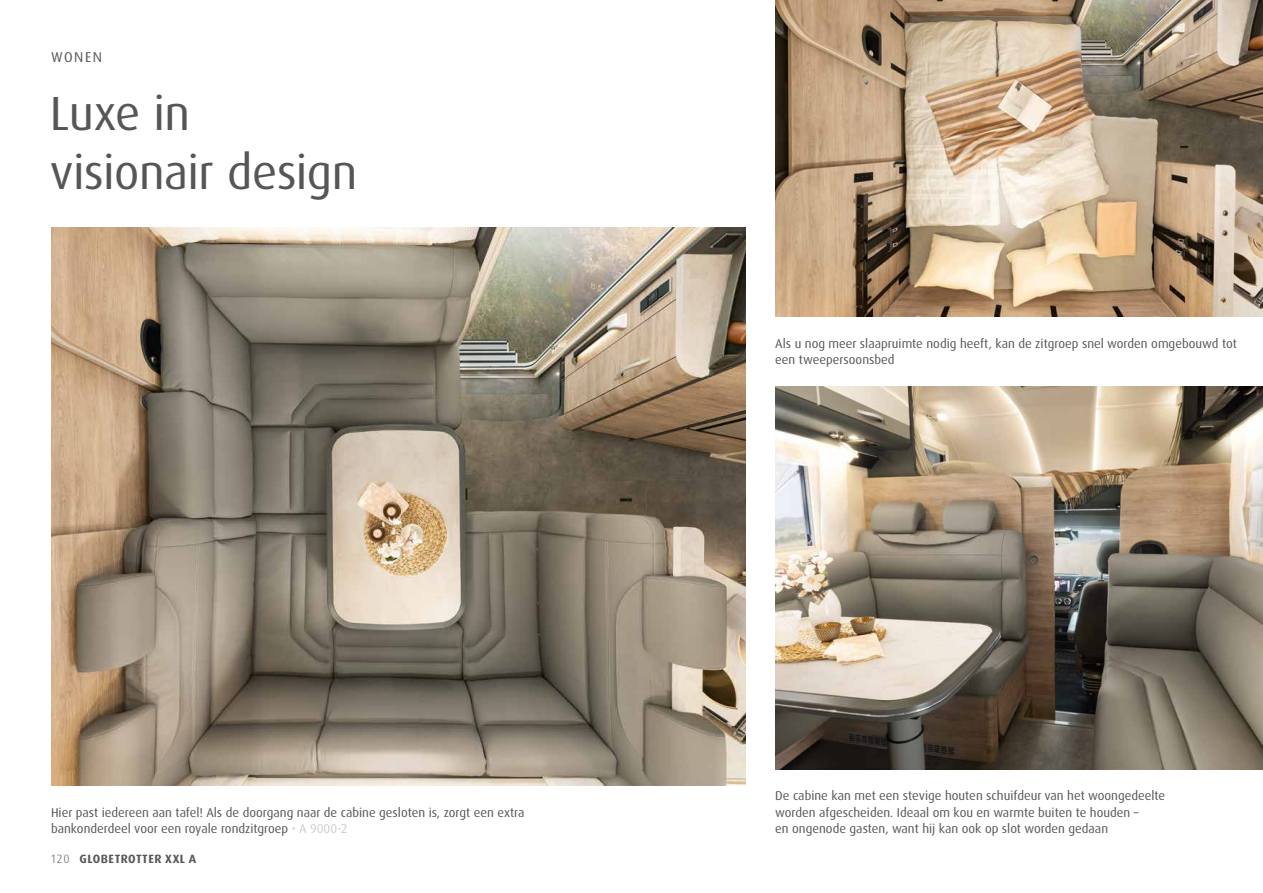
<style>
.page{position:relative;width:1263px;height:893px;background:#fff}
.page>*{position:absolute;margin:0;border:0;box-sizing:border-box;transform-origin:0 0}
.t1{font:48px/58.5px "Dax OT";letter-spacing:-.01em;color:#575656}
.t2{font:14.25px "Dax OT";letter-spacing:.11em;color:#575656}
.t3{font:12.75px/16.5px "Dax OT";color:#575656}
.t4{font:700 12px "Dax Pro";letter-spacing:.04em;color:#565656}
.s1{color:#ccc}
.s2{font-family:"Dax OT";font-weight:300}
</style>
<div class="page">
<img style="left:775px;top:386px;width:488px;height:383px">
<img style="left:775px;top:0;width:488px;height:317px">
<img style="left:51px;top:228px;width:694px;height:558px">
<p class="t2" style="left:51px;top:48px;width:53px">WONEN</p>
<h1 class="t1" style="left:50px;top:85px;width:309px">Luxe in visionair design</h1>
<p class="t3" style="left:51px;top:804px;width:475px">Hier past iedereen aan tafel! Als de doorgang naar de cabine gesloten is, zorgt een extra bankonderdeel voor een royale rondzitgroep <span class="s1">• A 9000-2</span></p>
<p class="t4" style="left:51px;top:851px;width:147px"><span class="s2">120</span> GLOBETROTTER XXL A</p>
<p class="t3" style="left:775px;top:335px;width:463px">Als u nog meer slaapruimte nodig heeft, kan de zitgroep snel worden omgebouwd tot een tweepersoonsbed</p>
<p class="t3" style="left:775px;top:788px;width:392px">De cabine kan met een stevige houten schuifdeur van het woongedeelte worden afgescheiden. Ideaal om kou en warmte buiten te houden –<br>en ongenode gasten, want hij kan ook op slot worden gedaan</p>
</div>
